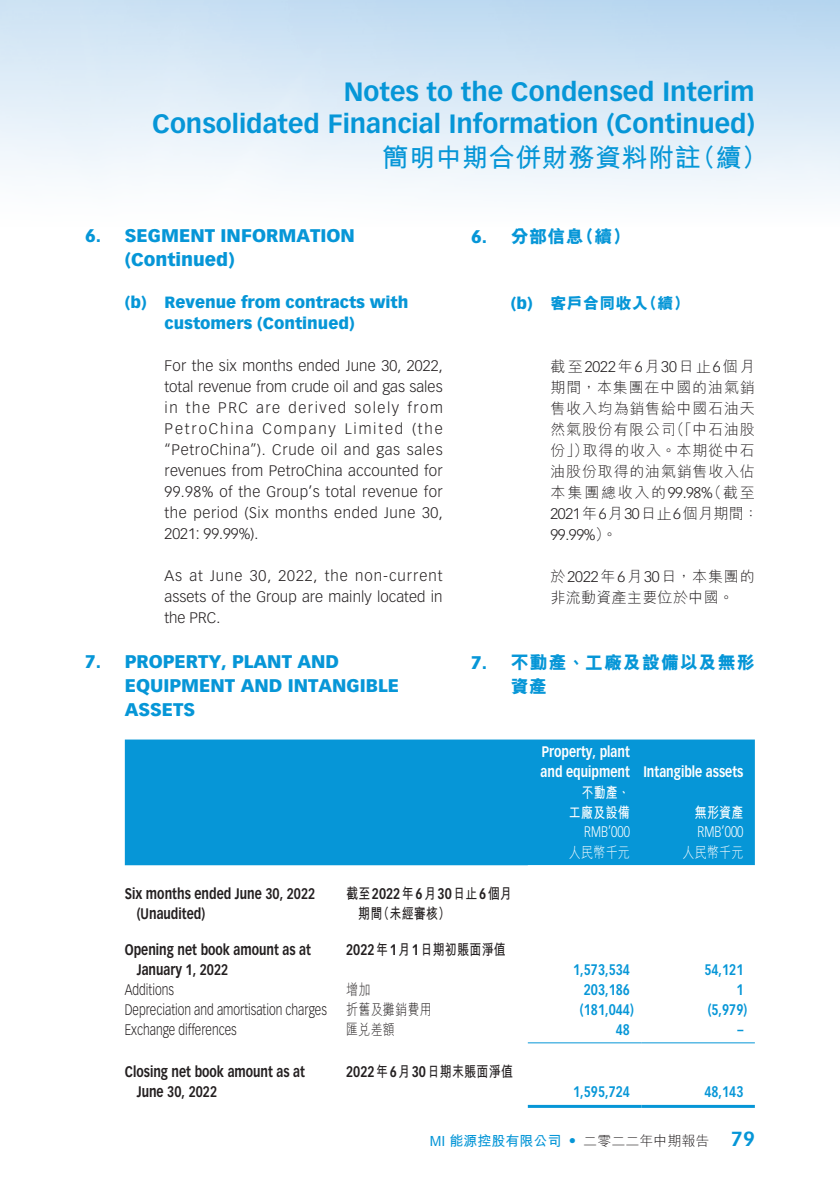
<style>
.page{position:relative;width:840px;height:1191px;background:#fff}
.page>*{position:absolute;margin:0;border:0;box-sizing:border-box;transform-origin:0 0}
.t1{font:700 26px/32px "Vectora LT Std";color:#0696d7;text-align:right}
.t2{font:700 26px "M Hei HK";letter-spacing:.02em;color:#0696d7}
._01_H1_E{font:900 18px/24px "Vectora LT Std";color:#0696d7}
._001_H1_C{font:800 18px/24px "M Hei HK";letter-spacing:.05em;color:#0696d7}
._02_H2_E{font:900 16px/21px "Vectora LT Std";color:#0696d7}
._002_H2_C{font:800 16px "M Hei HK";letter-spacing:.02em;color:#0696d7}
._00_txt_E{font:300 15px/21px "Vectora LT Std";letter-spacing:.025em;color:#231f20;text-align:justify}
._000_txt_C{font:300 15px/21px "M Hei HK";letter-spacing:.05em;color:#231f20}
._50_Table_txt{font:700 15px "Vectora LT Std";color:#231f20;scale:.8 1}
._50_Table_txt-2{font:300 15px "Vectora LT Std";color:#231f20;scale:.8 1}
._50_Table_txt-3{font:700 15px "Vectora LT Std";color:#0696d7;scale:.8 1}
._50_Table_txt-4{font:700 15px "M Hei HK";letter-spacing:.02em;color:#231f20;scale:.8 1}
._50_Table_txt-5{font:700 15px "Vectora LT Std";color:#fff;scale:.8 1}
._000_txt_C-2{font:300 15px/21px "M Hei HK";letter-spacing:.02em;color:#231f20}
._50_Table_txt-6{font:300 15px "Vectora LT Std";color:#fff;scale:.8 1}
._50_Table_txt-7{font:700 15px "M Hei HK";letter-spacing:.02em;color:#fff;scale:.8 1}
._50_Table_txt-8{font:300 15px "M Hei HK";letter-spacing:.02em;color:#231f20;scale:.8 1}
._50_Table_txt-9{font:300 15px "M Hei HK";letter-spacing:.02em;color:#fff;scale:.8 1}
.t3{font:700 14px "M Hei HK";color:#0696d7}
.s1{font-family:"Vectora LT Std";font-weight:900}
.s2{font-family:"Vectora LT Std"}
.s3{font-weight:300;color:#231f20}
.s4{font-family:"Vectora LT Std";font-size:20px}
</style>
<div class="page">
<div style="left:125px;top:739px;width:629px;height:126px;background:#0696d7"></div>
<svg style="left:527px;top:865px;width:227px;height:179px"></svg>
<hr style="left:527px;top:1042px;width:114px;height:1px;background:#0696d7">
<hr style="left:641px;top:1042px;width:113px;height:1px;background:#0696d7">
<hr style="left:527px;top:1104px;width:114px;height:3px;background:#0696d7">
<hr style="left:641px;top:1104px;width:113px;height:3px;background:#0696d7">
<h1 class="t1" style="left:152px;top:76px;width:603px">Notes to the Condensed Interim<br>Consolidated Financial Information (Continued)</h1>
<h1 class="t2" style="left:382px;top:138px;width:386px">簡明中期合併財務資料附註（續）</h1>
<p class="_01_H1_E" style="left:125px;top:223px;width:231px;text-indent:-40px">6. SEGMENT INFORMATION (Continued)</p>
<p class="_02_H2_E" style="left:164px;top:291px;width:245px;text-indent:-40px">(b) Revenue from contracts with customers (Continued)</p>
<p class="_00_txt_E" style="left:164px;top:355px;width:279px">For the six months ended June 30, 2022, total revenue from crude oil and gas sales in the PRC are derived solely from PetroChina Company Limited (the “PetroChina”). Crude oil and gas sales revenues from PetroChina accounted for 99.98% of the Group’s total revenue for the period (Six months ended June 30, 2021: 99.99%).</p>
<p class="_00_txt_E" style="left:164px;top:565px;width:279px">As at June 30, 2022, the non-current assets of the Group are mainly located in the PRC.</p>
<p class="_01_H1_E" style="left:125px;top:649px;width:276px;text-indent:-40px">7. PROPERTY, PLANT AND<br>EQUIPMENT AND INTANGIBLE<br>ASSETS</p>
<p class="_001_H1_C" style="left:471px;top:224px;width:161px"><span class="s1">6.</span> 分部信息（續）</p>
<p class="_002_H2_C" style="left:510px;top:295px;width:180px"><span class="s1">(b)</span> 客戶合同收入（續）</p>
<p class="_000_txt_C" style="left:550px;top:356px;width:209px">截至<span class="s2">2022</span>年<span class="s2">6</span>月<span class="s2">30</span>日止<span class="s2">6</span>個月期間，本集團在中國的油氣銷售收入均為銷售給中國石油天然氣股份有限公司（「中石油股份」）取得的收入。本期從中石油股份取得的油氣銷售收入佔本集團總收入的<span class="s2">99.98%</span>（截至<br><span class="s2">2021</span>年<span class="s2">6</span>月<span class="s2">30</span>日止<span class="s2">6</span>個月期間：<br><span class="s2">99.99%</span>）。</p>
<p class="_000_txt_C-2" style="left:550px;top:566px;width:206px">於<span class="s2">2022</span>年<span class="s2">6</span>月<span class="s2">30</span>日，本集團的非流動資產主要位於中國。</p>
<p class="_001_H1_C" style="left:510px;top:650px;width:245px;text-indent:-40px"><span class="s1">7.</span> 不動產、工廠及設備以及無形資產</p>
<p class="_50_Table_txt-5" style="left:541px;top:742px;width:111px">Property, plant</p>
<p class="_50_Table_txt-5" style="left:540px;top:762px;width:113px">and equipment</p>
<p class="_50_Table_txt-5" style="left:643px;top:762px;width:127px">Intangible assets</p>
<p class="_50_Table_txt-7" style="left:581px;top:781px;width:62px">不動產、</p>
<p class="_50_Table_txt-7" style="left:568px;top:801px;width:78px">工廠及設備</p>
<p class="_50_Table_txt-7" style="left:694px;top:801px;width:62px">無形資產</p>
<p class="_50_Table_txt-6" style="left:583px;top:823px;width:59px">RMB’000</p>
<p class="_50_Table_txt-6" style="left:697px;top:823px;width:59px">RMB’000</p>
<p class="_50_Table_txt-9" style="left:568px;top:844px;width:78px">人民幣千元</p>
<p class="_50_Table_txt-9" style="left:682px;top:844px;width:78px">人民幣千元</p>
<p class="_50_Table_txt" style="left:125px;top:884px;width:239px">Six months ended June 30, 2022</p>
<p class="_50_Table_txt" style="left:137px;top:904px;width:87px">(Unaudited)</p>
<p class="_50_Table_txt" style="left:125px;top:940px;width:234px">Opening net book amount as at</p>
<p class="_50_Table_txt" style="left:137px;top:960px;width:116px">January 1, 2022</p>
<p class="_50_Table_txt-4" style="left:346px;top:883px;width:208px">截至<span class="s2">2022</span>年<span class="s2">6</span>月<span class="s2">30</span>日止<span class="s2">6</span>個月</p>
<p class="_50_Table_txt-4" style="left:358px;top:903px;width:116px">期間（未經審核）</p>
<p class="_50_Table_txt-4" style="left:346px;top:939px;width:201px"><span class="s2">2022</span>年<span class="s2">1</span>月<span class="s2">1</span>日期初賬面淨值</p>
<p class="_50_Table_txt-3" style="left:572px;top:960px;width:73px">1,573,534</p>
<p class="_50_Table_txt-3" style="left:704px;top:960px;width:50px">54,121</p>
<p class="_50_Table_txt-2" style="left:125px;top:980px;width:63px">Additions</p>
<p class="_50_Table_txt-8" style="left:346px;top:982px;width:32px">增加</p>
<p class="_50_Table_txt-3" style="left:583px;top:980px;width:59px">203,186</p>
<p class="_50_Table_txt-3" style="left:736px;top:980px;width:10px">1</p>
<p class="_50_Table_txt-2" style="left:125px;top:1000px;width:254px">Depreciation and amortisation charges</p>
<p class="_50_Table_txt-8" style="left:346px;top:1002px;width:108px">折舊及攤銷費用</p>
<p class="_50_Table_txt-3" style="left:579px;top:1000px;width:69px">(181,044)</p>
<p class="_50_Table_txt-3" style="left:707px;top:1000px;width:51px">(5,979)</p>
<p class="_50_Table_txt-2" style="left:125px;top:1020px;width:141px">Exchange differences</p>
<p class="_50_Table_txt-8" style="left:346px;top:1022px;width:62px">匯兌差額</p>
<p class="_50_Table_txt-3" style="left:615px;top:1020px;width:19px">48</p>
<p class="_50_Table_txt-3" style="left:737px;top:1020px;width:9px">–</p>
<p class="_50_Table_txt" style="left:125px;top:1062px;width:227px">Closing net book amount as at</p>
<p class="_50_Table_txt" style="left:137px;top:1082px;width:102px">June 30, 2022</p>
<p class="_50_Table_txt-4" style="left:346px;top:1061px;width:210px"><span class="s2">2022</span>年<span class="s2">6</span>月<span class="s2">30</span>日期末賬面淨值</p>
<p class="_50_Table_txt-3" style="left:572px;top:1082px;width:73px">1,595,724</p>
<p class="_50_Table_txt-3" style="left:704px;top:1082px;width:50px">48,143</p>
<p class="t3" style="left:429px;top:1130px;width:326px">MI 能源控股有限公司 • <span class="s3">二零二二年中期報告</span> <span class="s4">79</span></p>
</div>
